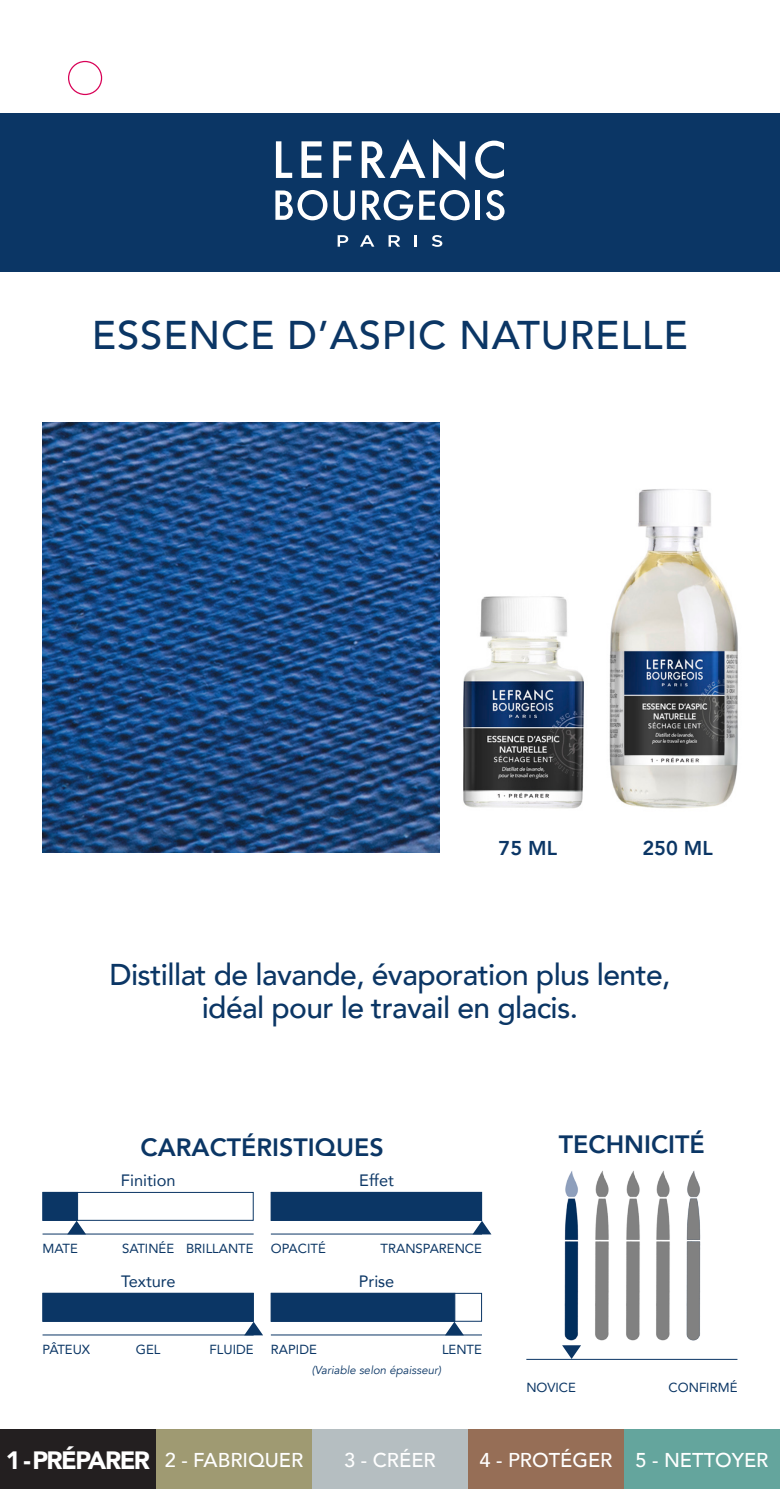
<style>
.page{position:relative;width:780px;height:1489px;background:#fff}
.page>*{position:absolute;margin:0;border:0;box-sizing:border-box;transform-origin:0 0}
.t1{font:500 40px "Avenir";letter-spacing:.02em;color:#0b3665}
.t2{font:500 30px/33.5px "Avenir";letter-spacing:-.02em;color:#0b3665;text-align:center}
.t3{font:800 25px "Avenir";color:#0b3665}
.t4{font:900 25px "Avenir";letter-spacing:-.06em;color:#fff}
.t5{font:500 20px "Avenir";color:#fff}
.t6{font:800 20px "Avenir";color:#0b3665}
.t7{font:16.5px "Avenir";color:#0b3665}
.t8{font:13px "Avenir";color:#0b3665}
.t9{font:italic 11.5px "Avenir";color:#0b3665}
</style>
<div class="page">
<div style="left:156px;top:1429px;width:156px;height:59px;background:#9f9a72"></div>
<div style="left:468px;top:1429px;width:156px;height:59px;background:#966e56"></div>
<div style="left:624px;top:1429px;width:156px;height:59px;background:#64a59d"></div>
<div style="left:0;top:1429px;width:156px;height:59px;background:#231f20"></div>
<div style="left:312px;top:1429px;width:156px;height:59px;background:#b5bec1"></div>
<div style="left:0;top:113px;width:780px;height:159px;background:#0b3665"></div>
<svg style="left:276px;top:141px;width:16px;height:37px"></svg>
<svg style="left:301px;top:141px;width:21px;height:37px"></svg>
<svg style="left:333px;top:141px;width:18px;height:37px"></svg>
<svg style="left:433px;top:139px;width:32px;height:41px"></svg>
<svg style="left:362px;top:139px;width:63px;height:39px"></svg>
<svg style="left:475px;top:141px;width:29px;height:38px"></svg>
<svg style="left:333px;top:190px;width:22px;height:30px"></svg>
<div style="left:475px;top:190px;width:5px;height:30px;background:#fff"></div>
<svg style="left:419px;top:190px;width:50px;height:30px"></svg>
<svg style="left:275px;top:190px;width:52px;height:30px"></svg>
<svg style="left:362px;top:190px;width:51px;height:30px"></svg>
<svg style="left:486px;top:190px;width:18px;height:30px"></svg>
<svg style="left:337px;top:235px;width:11px;height:12px"></svg>
<svg style="left:360px;top:235px;width:14px;height:12px"></svg>
<svg style="left:388px;top:235px;width:12px;height:12px"></svg>
<svg style="left:414px;top:235px;width:3px;height:12px"></svg>
<svg style="left:432px;top:235px;width:10px;height:12px"></svg>
<img style="left:43px;top:422px;width:396px;height:430px">
<img style="left:463px;top:596px;width:121px;height:213px">
<img style="left:609px;top:489px;width:129px;height:320px">
<div style="left:43px;top:1191px;width:210px;height:29px;border:1px solid #0b3665"></div>
<div style="left:43px;top:1191px;width:35px;height:29px;background:#0b3665;border:1px solid #0b3665"></div>
<hr style="left:43px;top:1233px;width:210px;height:1px;background:#0b3665">
<svg style="left:67px;top:1220px;width:19px;height:14px"></svg>
<div style="left:43px;top:1292px;width:210px;height:29px;background:#0b3665;border:1px solid #0b3665"></div>
<hr style="left:43px;top:1334px;width:210px;height:1px;background:#0b3665">
<svg style="left:244px;top:1321px;width:19px;height:14px"></svg>
<div style="left:271px;top:1191px;width:211px;height:29px;background:#0b3665;border:1px solid #0b3665"></div>
<hr style="left:271px;top:1233px;width:211px;height:1px;background:#0b3665">
<svg style="left:472px;top:1220px;width:19px;height:14px"></svg>
<div style="left:271px;top:1292px;width:211px;height:29px;border:1px solid #0b3665"></div>
<div style="left:271px;top:1292px;width:184px;height:29px;background:#0b3665;border:1px solid #0b3665"></div>
<hr style="left:271px;top:1334px;width:211px;height:1px;background:#0b3665">
<svg style="left:445px;top:1321px;width:19px;height:14px"></svg>
<img style="left:564px;top:1170px;width:106px;height:171px">
<hr style="left:526px;top:1358px;width:211px;height:1px;background:#0b3665">
<svg style="left:562px;top:1345px;width:19px;height:13px"></svg>
<img style="left:686px;top:1171px;width:15px;height:170px">
<div style="left:68px;top:61px;width:34px;height:34px;border:1px solid #d80056;border-radius:50%"></div>
<p class="t1" style="left:92px;top:300px;width:597px">ESSENCE D’ASPIC NATURELLE</p>
<p class="t6" style="left:498px;top:832px;width:60px">75 ML</p>
<p class="t6" style="left:642px;top:832px;width:72px">250 ML</p>
<p class="t2" style="left:109px;top:955px;width:562px">Distillat de lavande, évaporation plus lente, idéal pour le travail en glacis.</p>
<p class="t3" style="left:141px;top:1127px;width:245px">CARACTÉRISTIQUES</p>
<p class="t3" style="left:559px;top:1125px;width:147px">TECHNICITÉ</p>
<p class="t7" style="left:121px;top:1166px;width:56px">Finition</p>
<p class="t7" style="left:359px;top:1166px;width:36px">Effet</p>
<p class="t8" style="left:43px;top:1237px;width:37px">MATE</p>
<p class="t8" style="left:122px;top:1237px;width:54px">SATINÉE</p>
<p class="t8" style="left:186px;top:1237px;width:69px">BRILLANTE</p>
<p class="t7" style="left:121px;top:1267px;width:56px">Texture</p>
<p class="t8" style="left:271px;top:1237px;width:56px">OPACITÉ</p>
<p class="t8" style="left:380px;top:1237px;width:103px">TRANSPARENCE</p>
<p class="t7" style="left:359px;top:1267px;width:37px">Prise</p>
<p class="t8" style="left:43px;top:1338px;width:49px">PÂTEUX</p>
<p class="t8" style="left:136px;top:1338px;width:26px">GEL</p>
<p class="t8" style="left:209px;top:1338px;width:46px">FLUIDE</p>
<p class="t8" style="left:271px;top:1338px;width:47px">RAPIDE</p>
<p class="t8" style="left:442px;top:1338px;width:41px">LENTE</p>
<p class="t9" style="left:312px;top:1362px;width:131px">(Variable selon épaisseur)</p>
<p class="t8" style="left:526px;top:1376px;width:51px">NOVICE</p>
<p class="t8" style="left:668px;top:1376px;width:70px">CONFIRMÉ</p>
<p class="t4" style="left:6px;top:1438px;width:146px">1 -PRÉPARER</p>
<p class="t5" style="left:165px;top:1442px;width:140px">2 - FABRIQUER</p>
<p class="t5" style="left:344px;top:1442px;width:93px">3 - CRÉER</p>
<p class="t5" style="left:479px;top:1442px;width:134px">4 - PROTÉGER</p>
<p class="t5" style="left:635px;top:1442px;width:134px">5 - NETTOYER</p>
</div>
